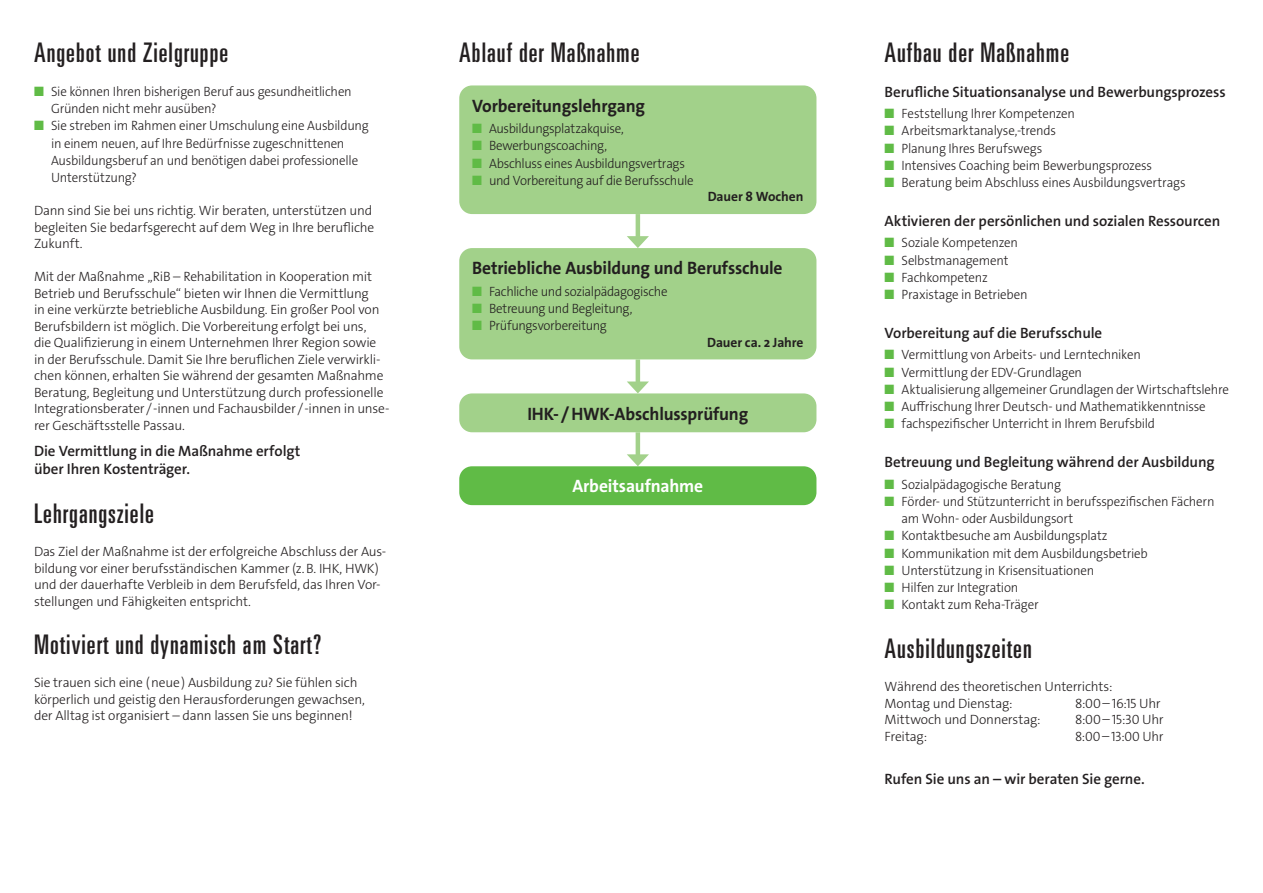
<style>
.page{position:relative;width:1263px;height:893px;background:#fff}
.page>*{position:absolute;margin:0;border:0;box-sizing:border-box;transform-origin:0 0}
._1__Kategorie{font:ultra-condensed 27px "Univers LT Std";letter-spacing:.04em;color:#231f20}
.Ablaufpunkte{font:700 18px "The Sans Os F";letter-spacing:-.01em;color:#231f20}
.Ablaufpunkte-2{font:700 18px "The Sans Os F";letter-spacing:-.005em;color:#fff}
.Subhead{font:600 15px "The Sans Os F";letter-spacing:-.005em;color:#231f20}
.Copy_Bold{font:600 15px/18px "The Sans Os F";letter-spacing:-.005em;color:#231f20}
.Copy{font:300 13.5px/17.2px "The Sans Os F";letter-spacing:-.015em;color:#231f20;scale:.96 1}
.Copy-2{font:300 13.5px/16.5px "The Sans Os F";letter-spacing:-.015em;color:#231f20}
.Dauer{font:700 13.5px "The Sans Os F";letter-spacing:-.005em;color:#231f20}
.s1{color:#60bb46}
</style>
<div class="page">
<div style="left:459px;top:85px;width:357px;height:129px;background:#a2d18a;border-radius:13px"></div>
<hr style="left:636px;top:214px;width:4px;height:26px;background:#a2d18a">
<svg style="left:627px;top:236px;width:22px;height:12px"></svg>
<div style="left:459px;top:248px;width:357px;height:111px;background:#a2d18a;border-radius:13px"></div>
<hr style="left:636px;top:359px;width:4px;height:27px;background:#a2d18a">
<svg style="left:627px;top:381px;width:22px;height:12px"></svg>
<div style="left:459px;top:393px;width:357px;height:39px;background:#a2d18a;border-radius:13px"></div>
<hr style="left:636px;top:432px;width:4px;height:26px;background:#a2d18a">
<svg style="left:627px;top:454px;width:22px;height:12px"></svg>
<div style="left:459px;top:466px;width:357px;height:39px;background:#60bb46;border-radius:13px"></div>
<p class="_1__Kategorie" style="left:34px;top:37px;width:196px">Angebot und Zielgruppe</p>
<p class="Copy" style="left:51px;top:83px;width:315px;text-indent:-17px"><span class="s1">■</span> Sie können Ihren bisherigen Beruf aus gesundheitlichen<br>Gründen nicht mehr ausüben?</p>
<p class="Copy" style="left:51px;top:117px;width:332px;text-indent:-17px"><span class="s1">■</span> Sie streben im Rahmen einer Umschulung eine Ausbildung in einem neuen, auf Ihre Bedürfnisse zugeschnittenen Ausbildungsberuf an und benötigen dabei professionelle Unterstützung?</p>
<p class="Copy-2" style="left:34px;top:202px;width:342px">Dann sind Sie bei uns richtig. Wir beraten, unterstützen und begleiten Sie bedarfsgerecht auf dem Weg in Ihre berufliche<br>Zukunft.</p>
<p class="Copy-2" style="left:34px;top:268px;width:357px">Mit der Maßnahme „RiB – Rehabilitation in Kooperation mit Betrieb und Berufsschule“ bieten wir Ihnen die Vermittlung<br>in eine verkürzte betriebliche Ausbildung. Ein großer Pool von Berufsbildern ist möglich. Die Vorbereitung erfolgt bei uns,<br>die Qualifizierung in einem Unternehmen Ihrer Region sowie in der Berufsschule. Damit Sie Ihre beruflichen Ziele verwirkli&shy;chen können, erhalten Sie während der gesamten Maßnahme Beratung, Begleitung und Unterstützung durch professionelle Integrationsberater /-innen und Fachausbilder/-innen in unse&shy;rer Geschäftsstelle Passau.</p>
<p class="Copy_Bold" style="left:34px;top:442px;width:268px">Die Vermittlung in die Maßnahme erfolgt über Ihren Kostenträger.</p>
<p class="_1__Kategorie" style="left:34px;top:498px;width:121px">Lehrgangsziele</p>
<p class="Copy-2" style="left:34px;top:543px;width:354px">Das Ziel der Maßnahme ist der erfolgreiche Abschluss der Aus&shy;bildung vor einer berufsständischen Kammer (z.B. IHK, HWK) und der dauerhafte Verbleib in dem Berufsfeld, das Ihren Vor&shy;stellungen und Fähigkeiten entspricht.</p>
<p class="_1__Kategorie" style="left:34px;top:629px;width:289px">Motiviert und dynamisch am Start?</p>
<p class="Copy-2" style="left:34px;top:675px;width:332px">Sie trauen sich eine (neue) Ausbildung zu? Sie fühlen sich körperlich und geistig den Herausforderungen gewachsen, der Alltag ist organisiert – dann lassen Sie uns beginnen!</p>
<p class="_1__Kategorie" style="left:459px;top:37px;width:182px">Ablauf der Maßnahme</p>
<p class="Ablaufpunkte" style="left:472px;top:94px;width:174px">Vorbereitungslehrgang</p>
<p class="Copy" style="left:472px;top:120px;width:160px"><span class="s1">■</span> Ausbildungsplatzakquise,</p>
<p class="Copy" style="left:472px;top:137px;width:142px"><span class="s1">■</span> Bewerbungscoaching,</p>
<p class="Copy" style="left:472px;top:154px;width:223px"><span class="s1">■</span> Abschluss eines Ausbildungsvertrags</p>
<p class="Copy" style="left:472px;top:172px;width:232px"><span class="s1">■</span> und Vorbereitung auf die Berufsschule</p>
<p class="Dauer" style="left:708px;top:188px;width:97px">Dauer 8 Wochen</p>
<p class="Ablaufpunkte" style="left:472px;top:257px;width:312px">Betriebliche Ausbildung und Berufsschule</p>
<p class="Copy" style="left:472px;top:283px;width:205px"><span class="s1">■</span> Fachliche und sozialpädagogische</p>
<p class="Copy" style="left:472px;top:300px;width:168px"><span class="s1">■</span> Betreuung und Begleitung,</p>
<p class="Copy" style="left:472px;top:317px;width:142px"><span class="s1">■</span> Prüfungsvorbereitung</p>
<p class="Dauer" style="left:707px;top:333px;width:98px">Dauer ca. 2 Jahre</p>
<p class="Ablaufpunkte" style="left:527px;top:402px;width:222px">IHK- /HWK-Abschlussprüfung</p>
<p class="Ablaufpunkte-2" style="left:572px;top:475px;width:132px">Arbeitsaufnahme</p>
<p class="_1__Kategorie" style="left:884px;top:37px;width:186px">Aufbau der Maßnahme</p>
<p class="Subhead" style="left:884px;top:82px;width:343px">Berufliche Situationsanalyse und Bewerbungsprozess</p>
<p class="Copy" style="left:884px;top:105px;width:200px"><span class="s1">■</span> Feststellung Ihrer Kompetenzen</p>
<p class="Copy" style="left:884px;top:122px;width:180px"><span class="s1">■</span> Arbeitsmarktanalyse,-trends</p>
<p class="Copy" style="left:884px;top:139px;width:166px"><span class="s1">■</span> Planung Ihres Berufswegs</p>
<p class="Copy" style="left:884px;top:157px;width:280px"><span class="s1">■</span> Intensives Coaching beim Bewerbungsprozess</p>
<p class="Copy" style="left:884px;top:174px;width:315px"><span class="s1">■</span> Beratung beim Abschluss eines Ausbildungsvertrags</p>
<p class="Subhead" style="left:884px;top:211px;width:337px">Aktivieren der persönlichen und sozialen Ressourcen</p>
<p class="Copy" style="left:884px;top:234px;width:141px"><span class="s1">■</span> Soziale Kompetenzen</p>
<p class="Copy" style="left:884px;top:251px;width:131px"><span class="s1">■</span> Selbstmanagement</p>
<p class="Copy" style="left:884px;top:269px;width:109px"><span class="s1">■</span> Fachkompetenz</p>
<p class="Copy" style="left:884px;top:286px;width:150px"><span class="s1">■</span> Praxistage in Betrieben</p>
<p class="Subhead" style="left:884px;top:323px;width:219px">Vorbereitung auf die Berufsschule</p>
<p class="Copy" style="left:884px;top:346px;width:268px"><span class="s1">■</span> Vermittlung von Arbeits- und Lerntechniken</p>
<p class="Copy" style="left:884px;top:363px;width:207px"><span class="s1">■</span> Vermittlung der EDV-Grundlagen</p>
<p class="Copy" style="left:884px;top:381px;width:360px"><span class="s1">■</span> Aktualisierung allgemeiner Grundlagen der Wirtschaftslehre</p>
<p class="Copy" style="left:884px;top:398px;width:336px"><span class="s1">■</span> Auffrischung Ihrer Deutsch- und Mathematikkenntnisse</p>
<p class="Copy" style="left:884px;top:415px;width:283px"><span class="s1">■</span> fachspezifischer Unterricht in Ihrem Berufsbild</p>
<p class="Subhead" style="left:884px;top:452px;width:331px">Betreuung und Begleitung während der Ausbildung</p>
<p class="Copy" style="left:884px;top:476px;width:185px"><span class="s1">■</span> Sozialpädagogische Beratung</p>
<p class="Copy" style="left:901px;top:493px;width:327px;text-indent:-17px"><span class="s1">■</span> Förder- und Stützunterricht in berufsspezifischen Fächern am Wohn- oder Ausbildungsort</p>
<p class="Copy" style="left:884px;top:527px;width:234px"><span class="s1">■</span> Kontaktbesuche am Ausbildungsplatz</p>
<p class="Copy" style="left:884px;top:545px;width:276px"><span class="s1">■</span> Kommunikation mit dem Ausbildungsbetrieb</p>
<p class="Copy" style="left:884px;top:562px;width:220px"><span class="s1">■</span> Unterstützung in Krisensituationen</p>
<p class="Copy" style="left:884px;top:579px;width:141px"><span class="s1">■</span> Hilfen zur Integration</p>
<p class="Copy" style="left:884px;top:596px;width:162px"><span class="s1">■</span> Kontakt zum Reha-Träger</p>
<p class="_1__Kategorie" style="left:884px;top:633px;width:149px">Ausbildungszeiten</p>
<p class="Copy-2" style="left:884px;top:679px;width:230px">Während des theoretischen Unterrichts:</p>
<p class="Copy-2" style="left:884px;top:695px;width:130px">Montag und Dienstag:</p>
<p class="Copy-2" style="left:1075px;top:695px;width:87px">8:00–16:15 Uhr</p>
<p class="Copy-2" style="left:884px;top:712px;width:158px">Mittwoch und Donnerstag:</p>
<p class="Copy-2" style="left:1075px;top:712px;width:90px">8:00–15:30 Uhr</p>
<p class="Copy-2" style="left:884px;top:728px;width:44px">Freitag:</p>
<p class="Copy-2" style="left:1075px;top:728px;width:90px">8:00–13:00 Uhr</p>
<p class="Copy_Bold" style="left:884px;top:770px;width:262px">Rufen Sie uns an – wir beraten Sie gerne.</p>
</div>
